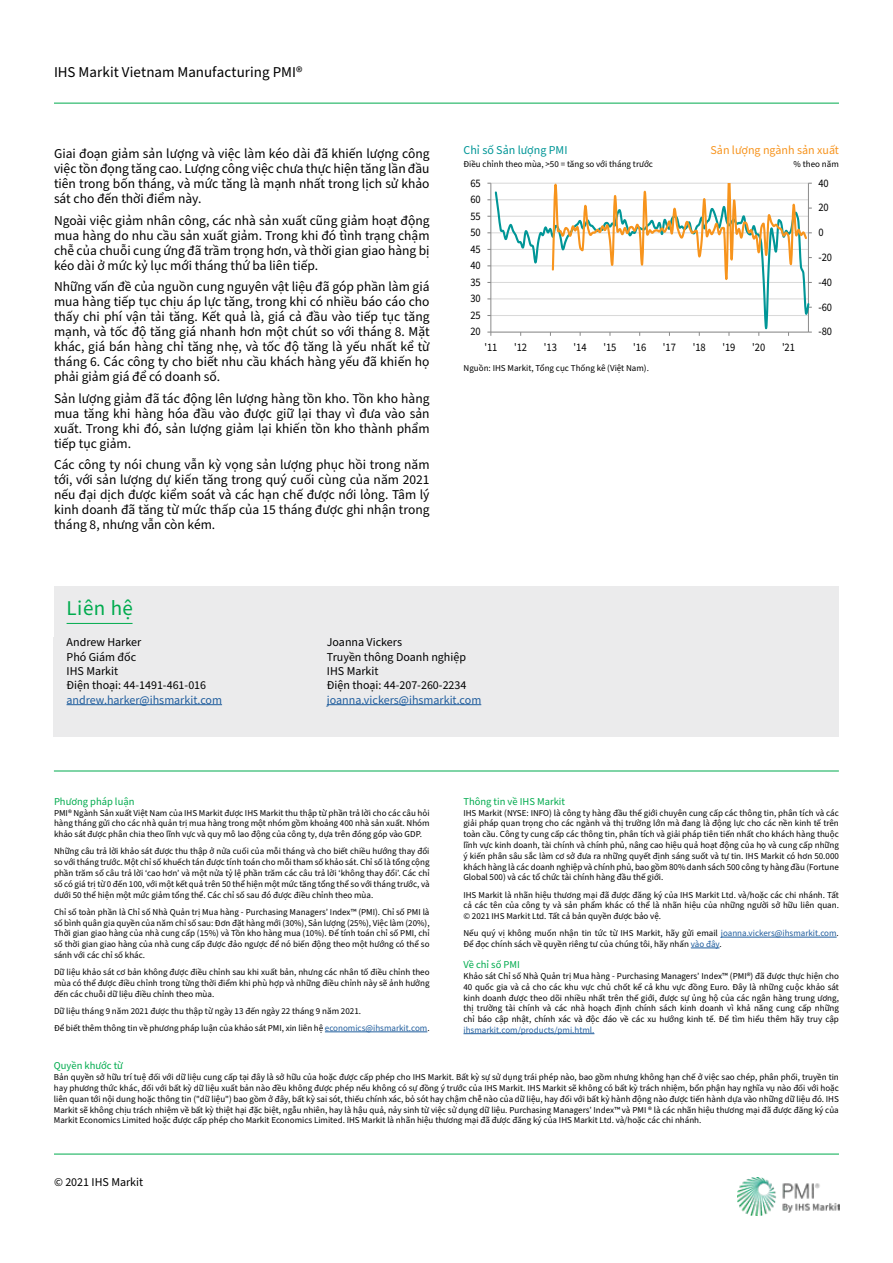
<style>
.page{position:relative;width:893px;height:1263px;background:#fff}
.page>*{position:absolute;margin:0;border:0;box-sizing:border-box;transform-origin:0 0}
.t1{font:21px "Source Sans Pro";letter-spacing:.025em;color:#00ab4e}
.t2{font:15px "Source Sans Pro";color:#000}
.t3{font:13.5px/15px "Source Sans Pro";color:#000;text-align:justify}
.t4{font:12px/14.4px "Source Sans Pro";color:#000}
.t5{font:12px "Source Sans Pro";color:#215e9e}
.t6{font:12px "Source Sans Pro";color:#f7941e}
.t7{font:12px "Source Sans Pro";color:#009697}
.t8{font:11.4px "Source Sans Pro";letter-spacing:-.005em;color:#000;scale:.91 1}
.t9{font:10.5px "Source Sans Pro";color:#00ab4e}
.t10{font:9px/10.8px "Source Sans Pro";color:#000;text-align:justify}
.t11{font:9px "Source Sans Pro";color:#215e9e}
.s1{color:#215e9e}
</style>
<div class="page">
<hr style="left:54px;top:103px;width:785px;height:1px;background:#00ab4e">
<img style="left:738px;top:1177px;width:102px;height:38px">
<hr style="left:54px;top:1154px;width:785px;height:1px;background:#00ab4e">
<hr style="left:54px;top:771px;width:785px;height:1px;background:#00ab4e">
<hr style="left:325px;top:1031px;width:102px;height:1px;background:#215e9e">
<hr style="left:463px;top:1033px;width:131px;height:1px;background:#215e9e">
<hr style="left:721px;top:937px;width:116px;height:1px;background:#215e9e">
<svg style="left:691px;top:948px;width:28px;height:1px"></svg>
<svg style="left:487px;top:183px;width:325px;height:153px"></svg>
<div style="left:54px;top:637px;width:785px;height:100px;background:#ebebec"></div>
<hr style="left:67px;top:704px;width:155px;height:1px;background:#215e9e">
<hr style="left:327px;top:704px;width:154px;height:1px;background:#215e9e">
<div style="left:54px;top:586px;width:785px;height:51px;background:#ebebec"></div>
<hr style="left:67px;top:623px;width:66px;height:1px;background:#00ab4e">
<h2 class="t2" style="left:54px;top:62px;width:250px">IHS Markit Vietnam Manufacturing PMI®</h2>
<h3 class="t3" style="left:54px;top:147px;width:377px">Giai đoạn giảm sản lượng và việc làm kéo dài đã khiến lượng công việc tồn đọng tăng cao. Lượng công việc chưa thực hiện tăng lần đầu tiên trong bốn tháng, và mức tăng là mạnh nhất trong lịch sử khảo sát cho đến thời điểm này.</h3>
<h3 class="t3" style="left:54px;top:213px;width:377px">Ngoài việc giảm nhân công, các nhà sản xuất cũng giảm hoạt động mua hàng do nhu cầu sản xuất giảm. Trong khi đó tình trạng chậm chễ của chuỗi cung ứng đã trầm trọng hơn, và thời gian giao hàng bị kéo dài ở mức kỷ lục mới tháng thứ ba liên tiếp.</h3>
<p class="t3" style="left:54px;top:280px;width:377px">Những vấn đề của nguồn cung nguyên vật liệu đã góp phần làm giá mua hàng tiếp tục chịu áp lực tăng, trong khi có nhiều báo cáo cho thấy chi phí vận tải tăng. Kết quả là, giá cả đầu vào tiếp tục tăng mạnh, và tốc độ tăng giá nhanh hơn một chút so với tháng 8. Mặt khác, giá bán hàng chỉ tăng nhẹ, và tốc độ tăng là yếu nhất kể từ tháng 6. Các công ty cho biết nhu cầu khách hàng yếu đã khiến họ phải giảm giá để có doanh số.</p>
<h3 class="t3" style="left:54px;top:391px;width:377px">Sản lượng giảm đã tác động lên lượng hàng tồn kho. Tồn kho hàng mua tăng khi hàng hóa đầu vào được giữ lại thay vì đưa vào sản xuất. Trong khi đó, sản lượng giảm lại khiến tồn kho thành phẩm tiếp tục giảm.</h3>
<p class="t3" style="left:54px;top:457px;width:377px">Các công ty nói chung vẫn kỳ vọng sản lượng phục hồi trong năm tới, với sản lượng dự kiến tăng trong quý cuối cùng của năm 2021 nếu đại dịch được kiểm soát và các hạn chế được nới lỏng. Tâm lý kinh doanh đã tăng từ mức thấp của 15 tháng được ghi nhận trong tháng 8, nhưng vẫn còn kém.</p>
<h1 class="t1" style="left:67px;top:594px;width:68px">Liên hệ</h1>
<h3 class="t7" style="left:464px;top:142px;width:105px">Chỉ số Sản lượng PMI</h3>
<p class="t10" style="left:463px;top:159px;width:191px">Điều chỉnh theo mùa, &gt;50 = tăng so với tháng trước</p>
<p class="t8" style="left:470px;top:175px;width:13px">65</p>
<p class="t8" style="left:470px;top:192px;width:13px">60</p>
<p class="t8" style="left:470px;top:208px;width:13px">55</p>
<p class="t8" style="left:470px;top:225px;width:13px">50</p>
<p class="t8" style="left:470px;top:241px;width:13px">45</p>
<p class="t8" style="left:470px;top:258px;width:13px">40</p>
<p class="t8" style="left:470px;top:274px;width:13px">35</p>
<p class="t8" style="left:470px;top:291px;width:13px">30</p>
<p class="t8" style="left:470px;top:307px;width:13px">25</p>
<p class="t8" style="left:470px;top:324px;width:13px">20</p>
<h3 class="t6" style="left:710px;top:142px;width:130px">Sản lượng ngành sản xuất</h3>
<p class="t10" style="left:794px;top:159px;width:47px">% theo năm</p>
<p class="t8" style="left:818px;top:175px;width:13px">40</p>
<p class="t8" style="left:818px;top:200px;width:13px">20</p>
<p class="t8" style="left:818px;top:225px;width:7px">0</p>
<p class="t8" style="left:818px;top:250px;width:17px">-20</p>
<p class="t8" style="left:818px;top:274px;width:17px">-40</p>
<p class="t8" style="left:818px;top:299px;width:17px">-60</p>
<p class="t8" style="left:818px;top:324px;width:17px">-80</p>
<p class="t8" style="left:484px;top:339px;width:16px">'11</p>
<p class="t8" style="left:514px;top:339px;width:16px">'12</p>
<p class="t8" style="left:544px;top:339px;width:16px">'13</p>
<p class="t8" style="left:574px;top:339px;width:16px">'14</p>
<p class="t8" style="left:603px;top:339px;width:16px">'15</p>
<p class="t8" style="left:633px;top:339px;width:16px">'16</p>
<p class="t8" style="left:663px;top:339px;width:16px">'17</p>
<p class="t8" style="left:693px;top:339px;width:16px">'18</p>
<p class="t8" style="left:722px;top:339px;width:16px">'19</p>
<p class="t8" style="left:752px;top:339px;width:16px">'20</p>
<p class="t8" style="left:782px;top:339px;width:16px">'21</p>
<p class="t10" style="left:464px;top:363px;width:187px">Nguồn: IHS Markit, Tổng cục Thống kê (Việt Nam).</p>
<h3 class="t4" style="left:67px;top:635px;width:141px">Andrew Harker<br>Phó Giám đốc<br>IHS Markit<br>Ðiện thoại: 44-1491-461-016</h3>
<h3 class="t5" style="left:67px;top:692px;width:157px">andrew.harker@ihsmarkit.com</h3>
<h3 class="t4" style="left:327px;top:635px;width:141px">Joanna Vickers<br>Truyền thông Doanh nghiệp<br>IHS Markit<br>Ðiện thoại: 44-207-260-2234</h3>
<h3 class="t5" style="left:327px;top:692px;width:156px">joanna.vickers@ihsmarkit.com</h3>
<p class="t9" style="left:54px;top:794px;width:82px">Phương pháp luận</p>
<p class="t10" style="left:54px;top:807px;width:377px">PMI® Ngành Sản xuất Việt Nam của IHS Markit được IHS Markit thu thập từ phần trả lời cho các câu hỏi hàng tháng gửi cho các nhà quản trị mua hàng trong một nhóm gồm khoảng 400 nhà sản xuất. Nhóm khảo sát được phân chia theo lĩnh vực và quy mô lao động của công ty, dựa trên đóng góp vào GDP.</p>
<p class="t10" style="left:54px;top:846px;width:377px">Những câu trả lời khảo sát được thu thập ở nửa cuối của mỗi tháng và cho biết chiều hướng thay đổi so với tháng trước. Một chỉ số khuếch tán được tính toán cho mỗi tham số khảo sát. Chỉ số là tổng cộng phần trăm số câu trả lời ‘cao hơn’ và một nửa tỷ lệ phần trăm các câu trả lời ‘không thay đổi’. Các chỉ số có giá trị từ 0 đến 100, với một kết quả trên 50 thể hiện một mức tăng tổng thể so với tháng trước, và dưới 50 thể hiện một mức giảm tổng thể. Các chỉ số sau đó được điều chỉnh theo mùa.</p>
<p class="t10" style="left:54px;top:907px;width:377px">Chỉ số toàn phần là Chỉ số Nhà Quản trị Mua hàng - Purchasing Managers’ Index™ (PMI). Chỉ số PMI là số bình quân gia quyền của năm chỉ số sau: Đơn đặt hàng mới (30%), Sản lượng (25%), Việc làm (20%), Thời gian giao hàng của nhà cung cấp (15%) và Tồn kho hàng mua (10%). Để tính toán chỉ số PMI, chỉ số thời gian giao hàng của nhà cung cấp được đảo ngược để nó biến động theo một hướng có thể so sánh với các chỉ số khác.</p>
<p class="t10" style="left:54px;top:967px;width:377px">Dữ liệu khảo sát cơ bản không được điều chỉnh sau khi xuất bản, nhưng các nhân tố điều chỉnh theo mùa có thể được điều chỉnh trong từng thời điểm khi phù hợp và những điều chỉnh này sẽ ảnh hưởng đến các chuỗi dữ liệu điều chỉnh theo mùa.</p>
<p class="t10" style="left:54px;top:1003px;width:377px;line-height:17.2px">Dữ liệu tháng 9 năm 2021 được thu thập từ ngày 13 đến ngày 22 tháng 9 năm 2021.<br>Để biết thêm thông tin về phương pháp luận của khảo sát PMI, xin liên hệ <span class="s1">economics@ihsmarkit.com</span>.</p>
<p class="t9" style="left:463px;top:794px;width:103px">Thông tin về IHS Markit</p>
<p class="t10" style="left:463px;top:807px;width:377px">IHS Markit (NYSE: INFO) là công ty hàng đầu thế giới chuyên cung cấp các thông tin, phân tích và các giải pháp quan trọng cho các ngành và thị trường lớn mà đang là động lực cho các nền kinh tế trên toàn cầu. Công ty cung cấp các thông tin, phân tích và giải pháp tiên tiến nhất cho khách hàng thuộc lĩnh vực kinh doanh, tài chính và chính phủ, nâng cao hiệu quả hoạt động của họ và cung cấp những ý kiến phân sâu sắc làm cơ sở đưa ra những quyết định sáng suốt và tự tin. IHS Markit có hơn 50.000 khách hàng là các doanh nghiệp và chính phủ, bao gồm 80% danh sách 500 công ty hàng đầu (Fortune Global 500) và các tổ chức tài chính hàng đầu thế giới.</p>
<p class="t10" style="left:463px;top:889px;width:377px">IHS Markit là nhãn hiệu thương mại đã được đăng ký của IHS Markit Ltd. và/hoặc các chi nhánh. Tất cả các tên của công ty và sản phẩm khác có thể là nhãn hiệu của những người sở hữu liên quan. © 2021 IHS Markit Ltd. Tất cả bản quyền được bảo vệ.</p>
<p class="t10" style="left:463px;top:928px;width:377px">Nếu quý vị không muốn nhận tin tức từ IHS Markit, hãy gửi email <span class="s1">joanna.vickers@ihsmarkit.com</span>.<br>Để đọc chính sách về quyền riêng tư của chúng tôi, hãy nhấn <span class="s1">vào đây</span>.</p>
<p class="t9" style="left:463px;top:958px;width:58px">Về chỉ số PMI</p>
<p class="t10" style="left:463px;top:971px;width:377px">Khảo sát Chỉ số Nhà Quản trị Mua hàng - Purchasing Managers’ Index™ (PMI®) đã được thực hiện cho 40 quốc gia và cả cho các khu vực chủ chốt kể cả khu vực đồng Euro. Đây là những cuộc khảo sát kinh doanh được theo dõi nhiều nhất trên thế giới, được sự ủng hộ của các ngân hàng trung ương, thị trường tài chính và các nhà hoạch định chính sách kinh doanh vì khả năng cung cấp những chỉ báo cập nhật, chính xác và độc đáo về các xu hướng kinh tế. Để tìm hiểu thêm hãy truy cập</p>
<p class="t11" style="left:463px;top:1024px;width:132px">ihsmarkit.com/products/pmi.html.</p>
<p class="t9" style="left:54px;top:1059px;width:71px">Quyền khước từ</p>
<p class="t10" style="left:54px;top:1072px;width:786px">Bản quyền sở hữu trí tuệ đối với dữ liệu cung cấp tại đây là sở hữu của hoặc được cấp phép cho IHS Markit. Bất kỳ sự sử dụng trái phép nào, bao gồm nhưng không hạn chế ở việc sao chép, phân phối, truyền tin hay phương thức khác, đối với bất kỳ dữ liệu xuất bản nào đều không được phép nếu không có sự đồng ý trước của IHS Markit. IHS Markit sẽ không có bất kỳ trách nhiệm, bổn phận hay nghĩa vụ nào đối với hoặc liên quan tới nội dung hoặc thông tin ("dữ liệu") bao gồm ở đây, bất kỳ sai sót, thiếu chính xác, bỏ sót hay chậm chễ nào của dữ liệu, hay đối với bất kỳ hành động nào được tiến hành dựa vào những dữ liệu đó. IHS Markit sẽ không chịu trách nhiệm về bất kỳ thiệt hại đặc biệt, ngẫu nhiên, hay là hậu quả, nảy sinh từ việc sử dụng dữ liệu. Purchasing Managers’ Index™ và PMI ® là các nhãn hiệu thương mại đã được đăng ký của Markit Economics Limited hoặc được cấp phép cho Markit Economics Limited. IHS Markit là nhãn hiệu thương mại đã được đăng ký của IHS Markit Ltd. và/hoặc các chi nhánh.</p>
<h3 class="t4" style="left:54px;top:1175px;width:91px">© 2021 IHS Markit</h3>
</div>
